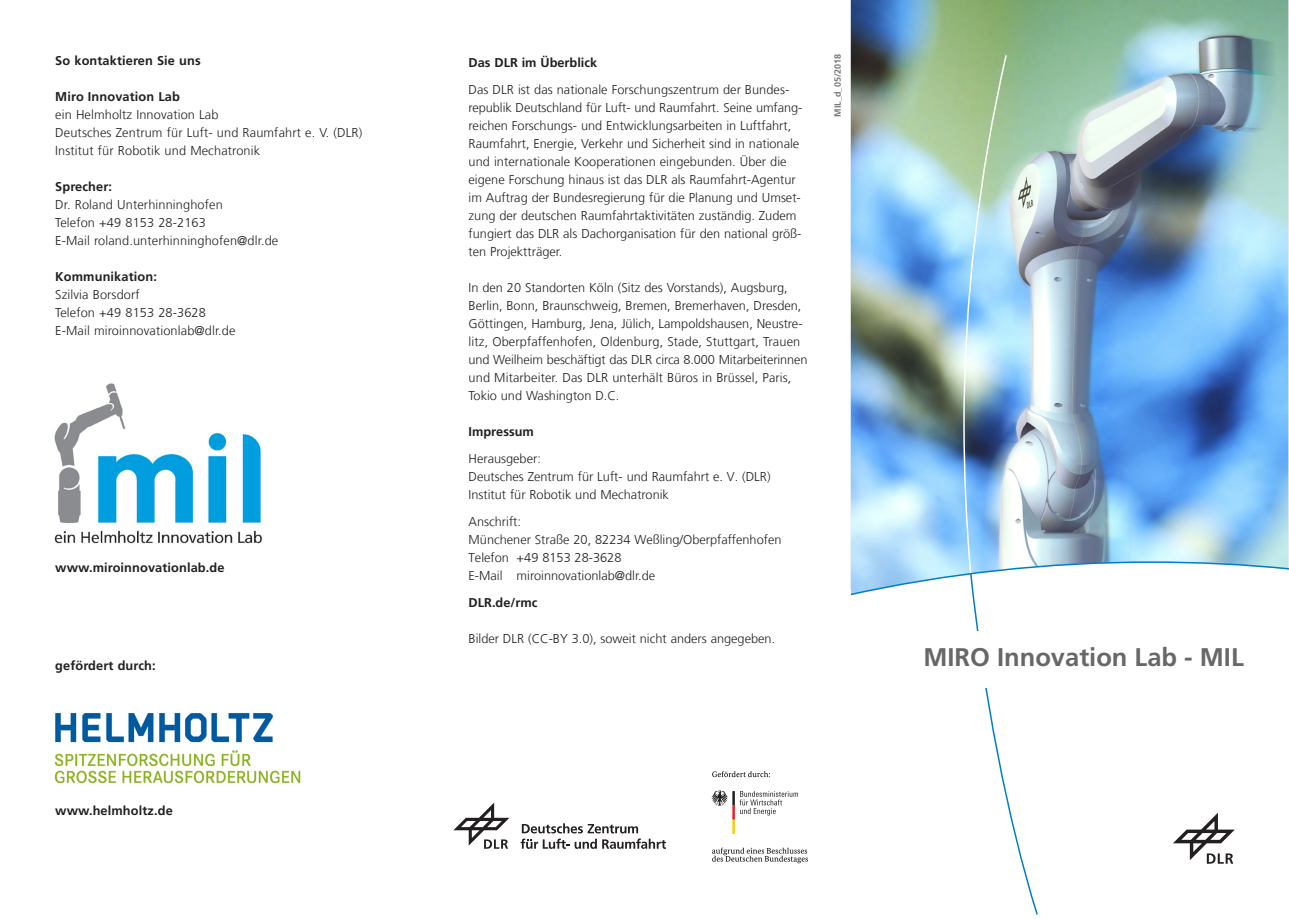
<style>
.page{position:relative;width:1289px;height:919px;background:#fff}
.page>*{position:absolute;margin:0;border:0;box-sizing:border-box;transform-origin:0 0}
.t1{font:700 25.5px "Frutiger";color:#67676a}
.Einleitungstext{font:300 12.75px/18px "Frutiger";color:#231f20}
.Einleitungstext-2{font:700 12.75px "Frutiger";letter-spacing:.01em;color:#231f20}
.t2{font:700 9px "Frutiger";letter-spacing:-.01em;color:#76787b}
</style>
<div class="page">
<img style="left:850px;top:0;width:438px;height:53px">
<img style="left:850px;top:53px;width:438px;height:862px">
<div style="left:881px;top:631px;width:376px;height:56px;background:#fff"></div>
<img style="left:54px;top:383px;width:208px;height:161px">
<img style="left:54px;top:713px;width:247px;height:71px">
<svg style="left:453px;top:802px;width:56px;height:46px"></svg>
<svg style="left:520px;top:823px;width:146px;height:25px"></svg>
<svg style="left:711px;top:771px;width:97px;height:92px"></svg>
<p class="Einleitungstext-2" style="left:55px;top:53px;width:147px">So kontaktieren Sie uns</p>
<p class="Einleitungstext-2" style="left:55px;top:89px;width:126px">Miro Innovation Lab</p>
<p class="Einleitungstext" style="left:55px;top:106px;width:165px">ein Helmholtz Innovation Lab</p>
<p class="Einleitungstext" style="left:55px;top:124px;width:308px">Deutsches Zentrum für Luft- und Raumfahrt e. V. (DLR)</p>
<p class="Einleitungstext" style="left:55px;top:142px;width:206px">Institut für Robotik und Mechatronik</p>
<p class="Einleitungstext-2" style="left:55px;top:179px;width:58px">Sprecher:</p>
<p class="Einleitungstext" style="left:55px;top:196px;width:169px">Dr. Roland Unterhinninghofen</p>
<p class="Einleitungstext" style="left:55px;top:214px;width:224px">Telefon +49 8153 28-2163<br>E-Mail roland.unterhinninghofen@dlr.de</p>
<p class="Einleitungstext-2" style="left:55px;top:269px;width:103px">Kommunikation:</p>
<p class="Einleitungstext" style="left:55px;top:286px;width:86px">Szilvia Borsdorf</p>
<p class="Einleitungstext" style="left:55px;top:304px;width:182px">Telefon +49 8153 28-3628<br>E-Mail miroinnovationlab@dlr.de</p>
<p class="Einleitungstext-2" style="left:55px;top:560px;width:171px">www.miroinnovationlab.de</p>
<p class="Einleitungstext-2" style="left:55px;top:658px;width:102px">gefördert durch:</p>
<p class="Einleitungstext-2" style="left:55px;top:802px;width:119px">www.helmholtz.de</p>
<p class="Einleitungstext-2" style="left:468px;top:55px;width:130px">Das DLR im Überblick</p>
<p class="Einleitungstext" style="left:468px;top:80px;width:335px">Das DLR ist das nationale Forschungszentrum der Bundes&shy;republik Deutschland für Luft- und Raumfahrt. Seine umfang&shy;reichen Forschungs- und Entwicklungsarbeiten in Luftfahrt, Raumfahrt, Energie, Verkehr und Sicherheit sind in nationale und internationale Kooperationen eingebunden. Über die eigene Forschung hinaus ist das DLR als Raumfahrt-Agentur im Auftrag der Bundesregierung für die Planung und Umset&shy;zung der deutschen Raumfahrtaktivitäten zuständig. Zudem fungiert das DLR als Dachorganisation für den national größ&shy;ten Projektträger.</p>
<p class="Einleitungstext" style="left:468px;top:278px;width:340px">In den 20 Standorten Köln (Sitz des Vorstands), Augsburg, Berlin, Bonn, Braunschweig, Bremen, Bremerhaven, Dresden, Göttingen, Hamburg, Jena, Jülich, Lampoldshausen, Neustre&shy;litz, Oberpfaffenhofen, Oldenburg, Stade, Stuttgart, Trauen und Weilheim beschäftigt das DLR circa 8.000 Mitarbeiterinnen und Mitarbeiter. Das DLR unterhält Büros in Brüssel, Paris, Tokio und Washington D.C.</p>
<p class="Einleitungstext-2" style="left:468px;top:424px;width:67px">Impressum</p>
<p class="Einleitungstext" style="left:468px;top:449px;width:303px">Herausgeber:<br>Deutsches Zentrum für Luft- und Raumfahrt e. V. (DLR)</p>
<p class="Einleitungstext" style="left:468px;top:485px;width:202px">Institut für Robotik und Mechatronik</p>
<p class="Einleitungstext" style="left:468px;top:512px;width:54px">Anschrift:</p>
<p class="Einleitungstext" style="left:468px;top:530px;width:314px">Münchener Straße 20, 82234 Weßling/Oberpfaffenhofen<br>Telefon +49 8153 28-3628<br>E-Mail miroinnovationlab@dlr.de</p>
<p class="Einleitungstext-2" style="left:468px;top:595px;width:70px">DLR.de/rmc</p>
<p class="Einleitungstext" style="left:468px;top:629px;width:308px">Bilder DLR (CC-BY 3.0), soweit nicht anders angegeben.</p>
<p class="t2" style="left:832px;top:117px;width:64px;rotate:-90deg">MIL_d_05/2018</p>
<p class="t1" style="left:923px;top:641px;width:322px">MIRO Innovation Lab - MIL</p>
</div>
